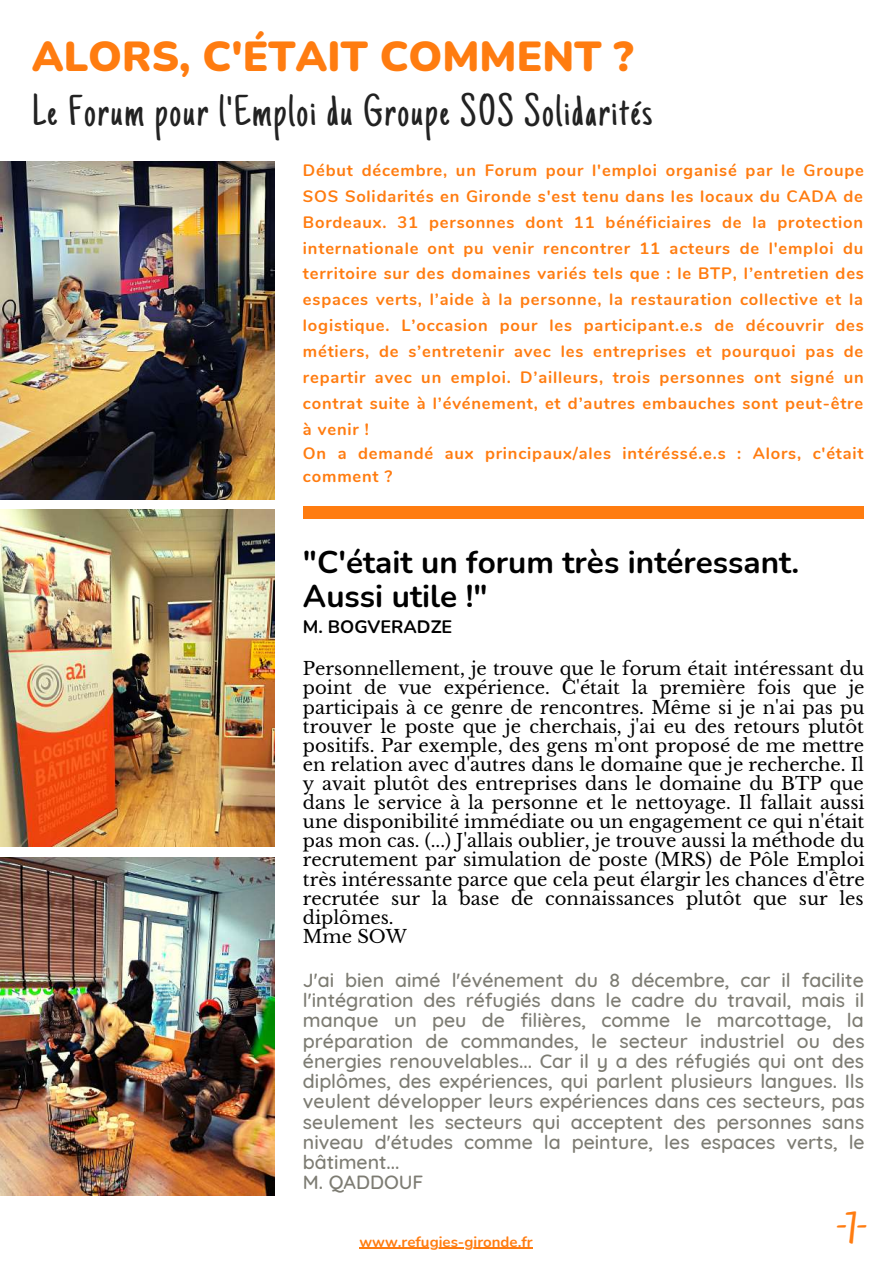
<style>
.page{position:relative;width:893px;height:1264px;background:#fff}
.page>*{position:absolute;margin:0;border:0;box-sizing:border-box;transform-origin:0 0}
.t1{font:45px "Just Another Hand";letter-spacing:.05em;color:#222}
.t2{font:45px "Just Another Hand";color:#ff7c10}
.t3{font:900 42px "Nunito";color:#ff7c10}
.t4{font:700 31.5px/33.8px "Nunito";color:#000}
.t5{font:500 19.5px/20.2px "Quicksand";color:#7d7c73}
.t6{font:18px/19px "Libre Baskerville";color:#000}
.t7{font:700 18px "Nunito";color:#000}
.t8{font:700 16.5px/25.8px "Nunito";letter-spacing:.05em;color:#ff7c10}
.t9{font:700 15px "Nunito";color:#ff7c10}
</style>
<div class="page">
<img style="left:0;top:162px;width:274px;height:337px">
<img style="left:0;top:509px;width:274px;height:337px">
<img style="left:0;top:858px;width:274px;height:337px">
<div style="left:303px;top:506px;width:560px;height:12px;background:#ff7c10"></div>
<hr style="left:359px;top:1247px;width:173px;height:1px;background:#ff7c10">
<h2 class="t3" style="left:32px;top:28px;width:603px">ALORS, C'ÉTAIT COMMENT ?</h2>
<h1 class="t1" style="left:32px;top:94px;width:621px">Le Forum pour l'Emploi du Groupe SOS Solidarités</h1>
<p class="t8" style="left:303px;top:157px;width:562px">Début décembre, un Forum pour l'emploi organisé par le Groupe SOS Solidarités en Gironde s'est tenu dans les locaux du CADA de Bordeaux. 31 personnes dont 11 bénéficiaires de la protection internationale ont pu venir rencontrer 11 acteurs de l'emploi du territoire sur des domaines variés tels que : le BTP, l’entretien des espaces verts, l’aide à la personne, la restauration collective et la logistique. L’occasion pour les participant.e.s de découvrir des métiers, de s’entretenir avec les entreprises et pourquoi pas de repartir avec un emploi. D’ailleurs, trois personnes ont signé un contrat suite à l’événement, et d’autres embauches sont peut-être à venir !<br>On a demandé aux principaux/ales intéréssé.e.s : Alors, c'était</p>
<p class="t8" style="left:303px;top:463px;width:91px">comment ?</p>
<h3 class="t4" style="left:303px;top:545px;width:497px">"C'était un forum très intéressant.<br>Aussi utile !"</h3>
<p class="t7" style="left:303px;top:614px;width:151px">M. BOGVERADZE</p>
<p class="t6" style="left:303px;top:659px;width:563px">Personnellement, je trouve que le forum était intéressant du point de vue expérience. C'était la première fois que je participais à ce genre de rencontres. Même si je n'ai pas pu trouver le poste que je cherchais, j'ai eu des retours plutôt positifs. Par exemple, des gens m'ont proposé de me mettre en relation avec d'autres dans le domaine que je recherche. Il y avait plutôt des entreprises dans le domaine du BTP que dans le service à la personne et le nettoyage. Il fallait aussi une disponibilité immédiate ou un engagement ce qui n'était pas mon cas. (...) J'allais oublier, je trouve aussi la méthode du recrutement par simulation de poste (MRS) de Pôle Emploi très intéressante parce que cela peut élargir les chances d'être recrutée sur la base de connaissances plutôt que sur les diplômes.<br>Mme SOW</p>
<p class="t5" style="left:303px;top:969px;width:563px">J'ai bien aimé l'événement du 8 décembre, car il facilite l'intégration des réfugiés dans le cadre du travail, mais il manque un peu de filières, comme le marcottage, la préparation de commandes, le secteur industriel ou des énergies renouvelables... Car il y a des réfugiés qui ont des diplômes, des expériences, qui parlent plusieurs langues. Ils veulent développer leurs expériences dans ces secteurs, pas seulement les secteurs qui acceptent des personnes sans niveau d'études comme la peinture, les espaces verts, le bâtiment...<br>M. QADDOUF</p>
<p class="t9" style="left:359px;top:1231px;width:175px">www.refugies-gironde.fr</p>
<h1 class="t2" style="left:836px;top:1210px;width:31px">-7-</h1>
</div>
